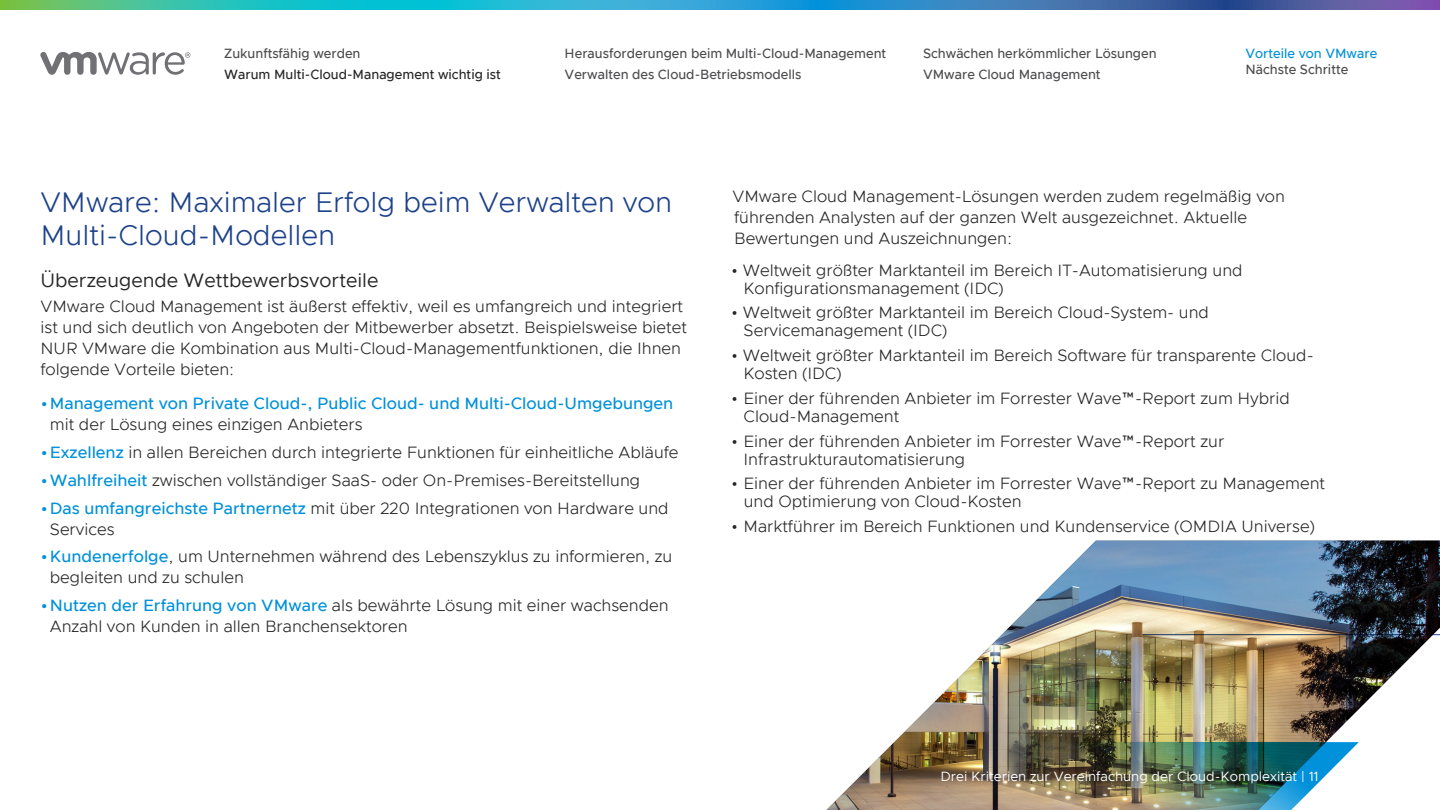
<style>
.page{position:relative;width:1440px;height:810px;background:#fff}
.page>*{position:absolute;margin:0;border:0;box-sizing:border-box;transform-origin:0 0}
.t1{font:300 28.5px/33px "Metropolis";color:#1d428a}
.t2{font:19.5px "Metropolis";color:#262626}
.t3{font:300 16.5px/21px "Metropolis";color:#262626}
.t4{font:500 16.5px "Metropolis";color:#0091da}
.t5{font:500 13.5px/21px "Metropolis";color:#4d4d4f;scale:.96 1}
.t6{font:13.5px "Metropolis";color:#fff}
.t7{font:500 13.5px "Metropolis";color:#262626;scale:.96 1}
.t8{font:500 13.5px "Metropolis";color:#0091da;scale:.96 1}
.s1{font-weight:500;color:#0091da}
</style>
<div class="page">
<img style="left:826px;top:541px;width:614px;height:269px">
<hr style="left:1143px;top:634px;width:297px;height:1px;background:#1d428a">
<img style="left:922px;top:742px;width:437px;height:68px">
<svg style="left:40px;top:52px;width:150px;height:23px"></svg>
<svg style="left:0;top:0;width:1440px;height:9px;background:#3697b7"></svg>
<p class="t5" style="left:224px;top:43px;width:143px">Zukunftsfähig werden</p>
<p class="t7" style="left:224px;top:66px;width:290px">Warum Multi-Cloud-Management wichtig ist</p>
<p class="t5" style="left:565px;top:43px;width:337px">Herausforderungen beim Multi-Cloud-Management<br>Verwalten des Cloud-Betriebsmodells</p>
<p class="t5" style="left:923px;top:43px;width:245px">Schwächen herkömmlicher Lösungen<br>VMware Cloud Management</p>
<p class="t8" style="left:1245px;top:45px;width:139px">Vorteile von VMware</p>
<p class="t5" style="left:1245px;top:59px;width:109px">Nächste Schritte</p>
<h1 class="t1" style="left:40px;top:185px;width:633px">VMware: Maximaler Erfolg beim Verwalten von<br>Multi-Cloud-Modellen</h1>
<p class="t2" style="left:40px;top:269px;width:340px">Überzeugende Wettbewerbsvorteile</p>
<p class="t3" style="left:40px;top:296px;width:648px">VMware Cloud Management ist äußerst effektiv, weil es umfangreich und integriert ist und sich deutlich von Angeboten der Mitbewerber absetzt. Beispielsweise bietet NUR VMware die Kombination aus Multi-Cloud-Managementfunktionen, die Ihnen folgende Vorteile bieten:</p>
<p class="t4" style="left:41px;top:393px;width:634px">•Management von Private Cloud-, Public Cloud- und Multi-Cloud-Umgebungen</p>
<p class="t3" style="left:50px;top:414px;width:314px">mit der Lösung eines einzigen Anbieters</p>
<p class="t3" style="left:41px;top:442px;width:639px"><span class="s1">•Exzellenz</span> in allen Bereichen durch integrierte Funktionen für einheitliche Abläufe</p>
<p class="t3" style="left:41px;top:470px;width:601px"><span class="s1">•Wahlfreiheit</span> zwischen vollständiger SaaS- oder On-Premises-Bereitstellung</p>
<p class="t3" style="left:50px;top:497px;width:620px;text-indent:-9px"><span class="s1">•Das umfangreichste Partnernetz</span> mit über 220 Integrationen von Hardware und<br>Services</p>
<p class="t3" style="left:50px;top:546px;width:624px;text-indent:-9px"><span class="s1">•Kundenerfolge</span>, um Unternehmen während des Lebenszyklus zu informieren, zu begleiten und zu schulen</p>
<p class="t3" style="left:50px;top:595px;width:620px;text-indent:-9px"><span class="s1">•Nutzen der Erfahrung von VMware</span> als bewährte Lösung mit einer wachsenden<br>Anzahl von Kunden in allen Branchensektoren</p>
<p class="t3" style="left:733px;top:186px;width:554px">VMware Cloud Management-Lösungen werden zudem regelmäßig von führenden Analysten auf der ganzen Welt ausgezeichnet. Aktuelle<br>Bewertungen und Auszeichnungen:</p>
<p class="t3" style="left:743px;top:261px;width:501px;line-height:18px;text-indent:-12px">• Weltweit größter Marktanteil im Bereich IT-Automatisierung und<br>Konfigurationsmanagement (IDC)</p>
<p class="t3" style="left:744px;top:304px;width:467px;line-height:18px;text-indent:-12px">• Weltweit größter Marktanteil im Bereich Cloud-System- und<br>Servicemanagement (IDC)</p>
<p class="t3" style="left:743px;top:346px;width:572px;line-height:18px;text-indent:-12px">• Weltweit größter Marktanteil im Bereich Software für transparente Cloud-<br>Kosten (IDC)</p>
<p class="t3" style="left:744px;top:389px;width:548px;line-height:18px;text-indent:-12px">• Einer der führenden Anbieter im Forrester Wave™-Report zum Hybrid<br>Cloud-Management</p>
<p class="t3" style="left:743px;top:432px;width:482px;line-height:18px;text-indent:-12px">• Einer der führenden Anbieter im Forrester Wave™-Report zur<br>Infrastrukturautomatisierung</p>
<p class="t3" style="left:744px;top:475px;width:583px;line-height:18px;text-indent:-12px">• Einer der führenden Anbieter im Forrester Wave™-Report zu Management und Optimierung von Cloud-Kosten</p>
<p class="t3" style="left:731px;top:516px;width:585px">• Marktführer im Bereich Funktionen und Kundenservice (OMDIA Universe)</p>
<p class="t6" style="left:941px;top:768px;width:380px">Drei Kriterien zur Vereinfachung der Cloud-Komplexität | 11</p>
</div>
